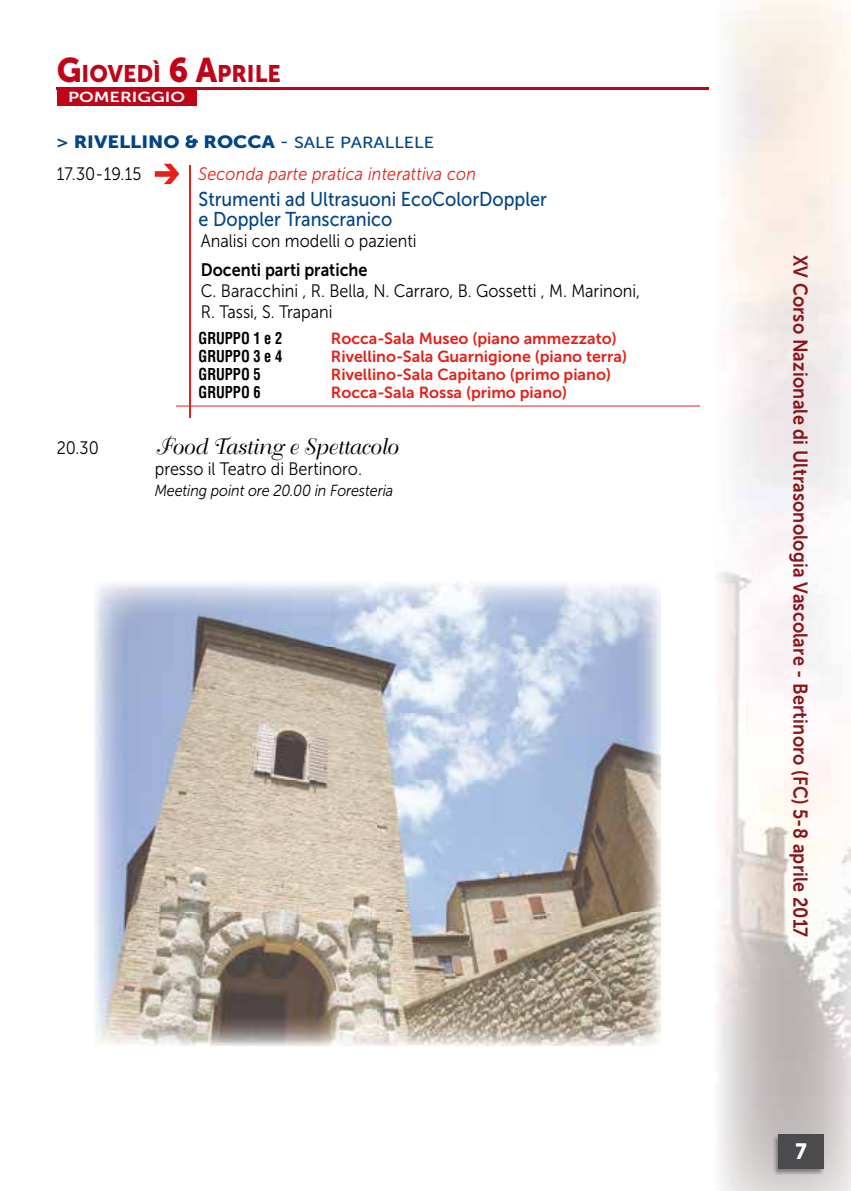
<style>
.page{position:relative;width:851px;height:1191px;background:#fff}
.page>*{position:absolute;margin:0;border:0;box-sizing:border-box;transform-origin:0 0}
.t1{font:23.8px "Museo Sans 900";color:#c00418;scale:.95 1}
.t2{font:22px "Bellevue";color:#000}
.t3{font:22px "Museo Sans 900";color:#fff;scale:.9 1}
.t4{font:20px "Museo Sans 700";letter-spacing:.01em;color:#89151a;scale:.9 1}
.t5{font:20px/20px "Museo Sans 500";color:#004588;scale:.9 1}
.t6{font:18px/21px "Museo Sans 300";color:#000;scale:.9 1}
.t7{font:italic 18px "Museo Sans 300";letter-spacing:.01em;color:#e32119;scale:.9 1}
.t8{font:18px "Museo Sans 700";color:#000;scale:.9 1}
.t9{font:17.6px "Museo Sans 900";color:#004588;scale:1.12 1}
.t10{font:16px "Museo Sans 700";color:#e32119}
.t11{font:700 condensed 16px "Helvetica";color:#000;scale:.9 1}
.t12{font:italic 16px "Museo Sans 300";letter-spacing:-.01em;color:#000;scale:.9 1}
.t13{font:14.4px "Museo Sans 700";color:#fff;scale:1.25 1}
.s1{font-size:34px}
.s2{font-family:"Museo Sans 700"}
.s3{font-family:"Museo Sans 500";font-size:16px}
</style>
<div class="page">
<img style="left:718px;top:0;width:132px;height:1191px">
<img style="left:772px;top:1134px;width:52px;height:41px">
<div style="left:778px;top:1135px;width:45px;height:34px;background:#4b4b4d"></div>
<svg style="left:155px;top:164px;width:24px;height:20px"></svg>
<hr style="left:189px;top:166px;width:1px;height:252px;background:#e32119">
<hr style="left:176px;top:405px;width:524px;height:1px;background:#e32119">
<img style="left:94px;top:581px;width:566px;height:464px">
<hr style="left:57px;top:88px;width:652px;height:2px;background:#c00418">
<div style="left:57px;top:89px;width:139px;height:16px;background:#c00418"></div>
<h1 class="t1" style="left:57px;top:60px;width:237px"><span class="s1">G</span>IOVEDÌ <span class="s1">6 A</span>PRILE</h1>
<p class="t13" style="left:68px;top:89px;width:95px">POMERIGGIO</p>
<p class="t9" style="left:57px;top:132px;width:338px"><span class="s2">&gt;</span> RIVELLINO &amp; ROCCA <span class="s3">- SALE PARALLELE</span></p>
<p class="t6" style="left:57px;top:163px;width:96px">17.30-19.15</p>
<p class="t7" style="left:198px;top:164px;width:310px">Seconda parte pratica interattiva con</p>
<p class="t5" style="left:198px;top:189px;width:388px">Strumenti ad Ultrasuoni EcoColorDoppler e Doppler Transcranico</p>
<p class="t6" style="left:201px;top:230px;width:241px">Analisi con modelli o pazienti</p>
<p class="t8" style="left:201px;top:259px;width:187px">Docenti parti pratiche</p>
<p class="t6" style="left:201px;top:280px;width:489px">C. Baracchini , R. Bella, N. Carraro, B. Gossetti , M. Marinoni,<br>R. Tassi, S. Trapani</p>
<p class="t11" style="left:198px;top:328px;width:94px">GRUPPO 1 e 2</p>
<p class="t10" style="left:331px;top:329px;width:287px">Rocca-Sala Museo (piano ammezzato)</p>
<p class="t11" style="left:198px;top:346px;width:94px">GRUPPO 3 e 4</p>
<p class="t10" style="left:331px;top:347px;width:297px">Rivellino-Sala Guarnigione (piano terra)</p>
<p class="t11" style="left:198px;top:364px;width:70px">GRUPPO 5</p>
<p class="t10" style="left:331px;top:365px;width:281px">Rivellino-Sala Capitano (primo piano)</p>
<p class="t11" style="left:198px;top:382px;width:70px">GRUPPO 6</p>
<p class="t10" style="left:331px;top:383px;width:238px">Rocca-Sala Rossa (primo piano)</p>
<p class="t6" style="left:57px;top:437px;width:48px">20.30</p>
<p class="t2" style="left:155px;top:434px;width:244px">Food Tasting e Spettacolo</p>
<p class="t6" style="left:155px;top:458px;width:232px">presso il Teatro di Bertinoro.</p>
<p class="t12" style="left:155px;top:482px;width:266px">Meeting point ore 20.00 in Foresteria</p>
<p class="t4" style="left:811px;top:255px;width:759px;rotate:90deg">XV Corso Nazionale di Ultrasonologia Vascolare - Bertinoro (FC) 5-8 aprile 2017</p>
<p class="t3" style="left:795px;top:1139px;width:14px">7</p>
</div>
